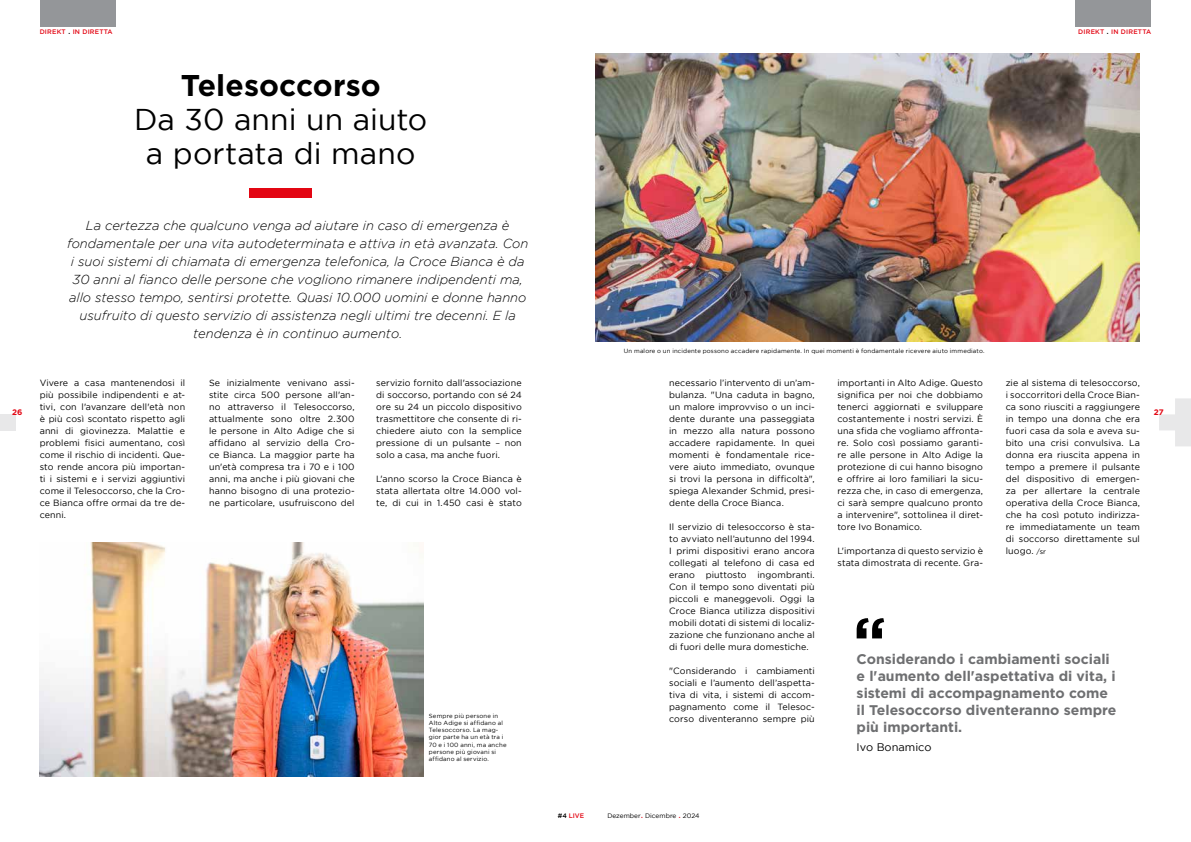
<style>
.page{position:relative;width:1191px;height:842px;background:#fff}
.page>*{position:absolute;margin:0;border:0;box-sizing:border-box;transform-origin:0 0}
.t1{font:30px/34px "Gotham";color:#000;text-align:center}
.t2{font:700 30px "Gotham";color:#000}
.t3{font:700 14px/17px "Gotham";color:#6e6f71}
.t4{font:italic 300 13px/18px "Gotham";color:#000;text-align:center}
.t5{font:11px "Gotham";color:#000}
.t6{font:9px/12px "Gotham";letter-spacing:.01em;color:#000;text-align:justify}
.t7{font:700 8px "Gotham";color:#e30613}
.t8{font:500 6.5px "Gotham";letter-spacing:.03em;color:#e30613}
.t9{font:6.5px "Gotham";color:#000}
.t10{font:6px/7.2px "Gotham";letter-spacing:.03em;color:#000}
.s1{font-weight:400;font-size:10px;color:#000}
.s2{font-size:7px}
.s3{color:#000}
.s4{font-size:10px;color:#e30613}
</style>
<div class="page">
<div style="left:1075px;top:0;width:76px;height:26px;background:#949699"></div>
<div style="left:250px;top:188px;width:62px;height:10px;background:#e30613"></div>
<svg style="left:856px;top:618px;width:28px;height:20px"></svg>
<img style="left:40px;top:542px;width:383px;height:235px">
<img style="left:595px;top:53px;width:545px;height:289px">
<svg style="left:1159px;top:398px;width:32px;height:48px"></svg>
<div style="left:0;top:414px;width:16px;height:16px;background:#e8e8e9"></div>
<div style="left:40px;top:0;width:75px;height:26px;background:#949699"></div>
<p class="t8" style="left:40px;top:28px;width:75px">DIREKT <span class="s1">.</span> IN DIRETTA</p>
<p class="t8" style="left:1078px;top:28px;width:75px">DIREKT <span class="s1">.</span> IN DIRETTA</p>
<h1 class="t2" style="left:181px;top:68px;width:201px">Telesoccorso</h1>
<h1 class="t1" style="left:134px;top:102px;width:294px">Da 30 anni un aiuto a portata di mano</h1>
<p class="t4" style="left:67px;top:216px;width:463px">La certezza che qualcuno venga ad aiutare in caso di emergenza è fondamentale per una vita autodeterminata e attiva in età avanzata. Con i suoi sistemi di chiamata di emergenza telefonica, la Croce Bianca è da 30 anni al fianco delle persone che vogliono rimanere indipendenti ma, allo stesso tempo, sentirsi protette. Quasi 10.000 uomini e donne hanno usufruito di questo servizio di assistenza negli ultimi tre decenni. E la tendenza è in continuo aumento.</p>
<p class="t10" style="left:624px;top:347px;width:362px">Un malore o un incidente possono accadere rapidamente. In quei momenti è fondamentale ricevere aiuto immediato.</p>
<p class="t6" style="left:837px;top:377px;width:147px">importanti in Alto Adige. Questo significa per noi che dobbiamo tenerci aggiornati e sviluppare costantemente i nostri servizi. È una sfida che vogliamo affronta&shy;re. Solo così possiamo garanti&shy;re alle persone in Alto Adige la protezione di cui hanno bisogno e offrire ai loro familiari la sicu&shy;rezza che, in caso di emergenza, ci sarà sempre qualcuno pronto a intervenire", sottolinea il diret&shy;tore Ivo Bonamico.</p>
<p class="t6" style="left:837px;top:545px;width:147px">L'importanza di questo servizio è stata dimostrata di recente. Gra-</p>
<p class="t6" style="left:669px;top:377px;width:147px">necessario l’intervento di un’am&shy;bulanza. "Una caduta in bagno, un malore improvviso o un inci&shy;dente durante una passeggiata in mezzo alla natura possono accadere rapidamente. In quei momenti è fondamentale rice&shy;vere aiuto immediato, ovunque si trovi la persona in difficoltà", spiega Alexander Schmid, presi&shy;dente della Croce Bianca.</p>
<p class="t6" style="left:669px;top:521px;width:147px">Il servizio di telesoccorso è sta&shy;to avviato nell’autunno del 1994.<br>I primi dispositivi erano ancora collegati al telefono di casa ed erano piuttosto ingombranti.<br>Con il tempo sono diventati più piccoli e maneggevoli. Oggi la Croce Bianca utilizza dispositivi mobili dotati di sistemi di localiz&shy;zazione che funzionano anche al di fuori delle mura domestiche.</p>
<p class="t6" style="left:669px;top:665px;width:147px">"Considerando i cambiamenti sociali e l’aumento dell’aspetta&shy;tiva di vita, i sistemi di accom&shy;pagnamento come il Telesoc&shy;corso diventeranno sempre più</p>
<p class="t6" style="left:40px;top:377px;width:147px">Vivere a casa mantenendosi il più possibile indipendenti e at&shy;tivi, con l'avanzare dell'età non è più così scontato rispetto agli anni di giovinezza. Malattie e problemi fisici aumentano, così come il rischio di incidenti. Que&shy;sto rende ancora più importan&shy;ti i sistemi e i servizi aggiuntivi come il Telesoccorso, che la Cro&shy;ce Bianca offre ormai da tre de&shy;cenni.</p>
<p class="t6" style="left:209px;top:377px;width:147px">Se inizialmente venivano assi&shy;stite circa 500 persone all'an&shy;no attraverso il Telesoccorso, attualmente sono oltre 2.300 le persone in Alto Adige che si affidano al servizio della Cro&shy;ce Bianca. La maggior parte ha un'età compresa tra i 70 e i 100 anni, ma anche i più giovani che hanno bisogno di una protezio&shy;ne particolare, usufruiscono del</p>
<p class="t6" style="left:376px;top:377px;width:147px">servizio fornito dall'associazione di soccorso, portando con sé 24 ore su 24 un piccolo dispositivo trasmettitore che consente di ri&shy;chiedere aiuto con la semplice pressione di un pulsante – non solo a casa, ma anche fuori.</p>
<p class="t6" style="left:1005px;top:377px;width:136px">zie al sistema di telesoccorso, i soccorritori della Croce Bian&shy;ca sono riusciti a raggiungere in tempo una donna che era fuori casa da sola e aveva su&shy;bito una crisi convulsiva. La donna era riuscita appena in tempo a premere il pulsante del dispositivo di emergen&shy;za per allertare la centrale operativa della Croce Bianca, che ha così potuto indirizza&shy;re immediatamente un team di soccorso direttamente sul luogo. <span class="s2">/sr</span></p>
<p class="t7" style="left:12px;top:408px;width:12px">26</p>
<p class="t7" style="left:1153px;top:408px;width:11px">27</p>
<p class="t6" style="left:376px;top:473px;width:147px">L'anno scorso la Croce Bianca è stata allertata oltre 14.000 vol&shy;te, di cui in 1.450 casi è stato</p>
<h2 class="t3" style="left:856px;top:651px;width:261px">Considerando i cambiamenti sociali e l'aumento dell'aspettativa di vita, i sistemi di accompagnamento come il Telesoccorso diventeranno sempre più importanti.</h2>
<p class="t5" style="left:856px;top:741px;width:76px">Ivo Bonamico</p>
<p class="t10" style="left:429px;top:712px;width:79px">Sempre più persone in<br>Alto Adige si affidano al<br>Telesoccorso. La mag&shy;gior parte ha un età tra i<br>70 e i 100 anni, ma anche persone più giovani si affidano al servizio.</p>
<p class="t8" style="left:558px;top:812px;width:28px"><span class="s3">#4</span> LIVE</p>
<p class="t9" style="left:607px;top:812px;width:94px">Dezember<span class="s4">.</span> Dicembre <span class="s4">.</span> 2024</p>
</div>
